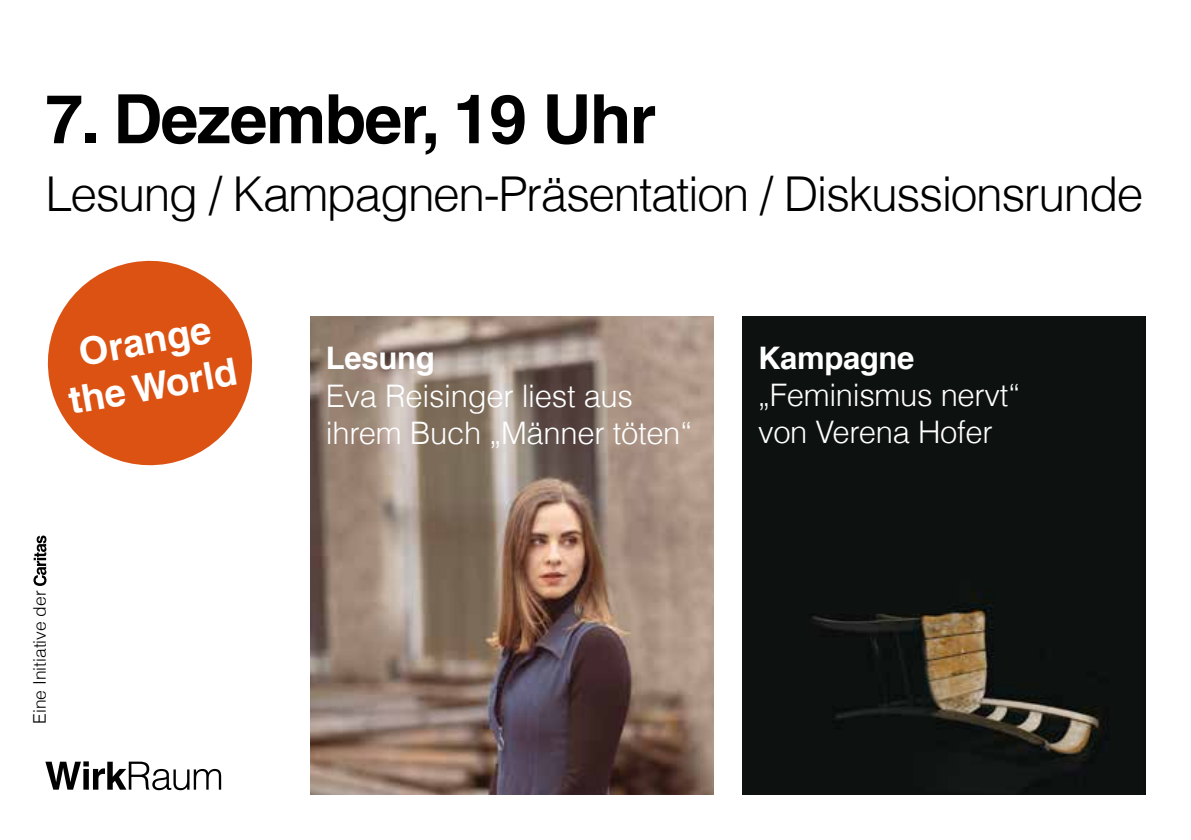
<style>
.page{position:relative;width:1191px;height:840px;background:#fff}
.page>*{position:absolute;margin:0;border:0;box-sizing:border-box;transform-origin:0 0}
.t1{font:700 68px "Helveticafor Caritas";letter-spacing:-.025em;color:#000}
.t2{font:300 48px "Helveticafor Caritas";letter-spacing:-.03em;color:#000}
.t3{font:700 38px/45.6px "Helveticafor Caritas";color:#fff;text-align:center}
.t4{font:300 31px/37.2px "Helveticafor Caritas";letter-spacing:-.01em;color:#fff}
.t5{font:700 31px "Helveticafor Caritas";letter-spacing:-.01em;color:#fff}
.t6{font:300 17.4px "Helveticafor Caritas";color:#000}
</style>
<div class="page">
<div style="left:743px;top:316px;width:402px;height:478px;background:#0d1110"></div>
<img style="left:310px;top:316px;width:403px;height:478px">
<svg style="left:33px;top:535px;width:13px;height:50px"></svg>
<svg style="left:45px;top:761px;width:176px;height:28px"></svg>
<svg style="left:47px;top:260px;width:206px;height:206px;fill:#dc5213"></svg>
<h1 class="t1" style="left:45px;top:78px;width:612px">7. Dezember, 19 Uhr</h1>
<h2 class="t2" style="left:45px;top:164px;width:1099px">Lesung / Kampagnen-Präsentation / Diskussionsrunde</h2>
<p class="t3" style="left:57px;top:333px;width:171px;rotate:-10deg">Orange the World</p>
<p class="t6" style="left:29px;top:723px;width:135px;rotate:-90deg">Eine Initiative der</p>
<p class="t5" style="left:326px;top:339px;width:110px">Lesung</p>
<p class="t4" style="left:326px;top:376px;width:368px">Eva Reisinger liest aus ihrem Buch „Männer töten“</p>
<p class="t5" style="left:758px;top:339px;width:158px">Kampagne</p>
<p class="t4" style="left:758px;top:376px;width:263px">„Feminismus nervt“ von Verena Hofer</p>
</div>
